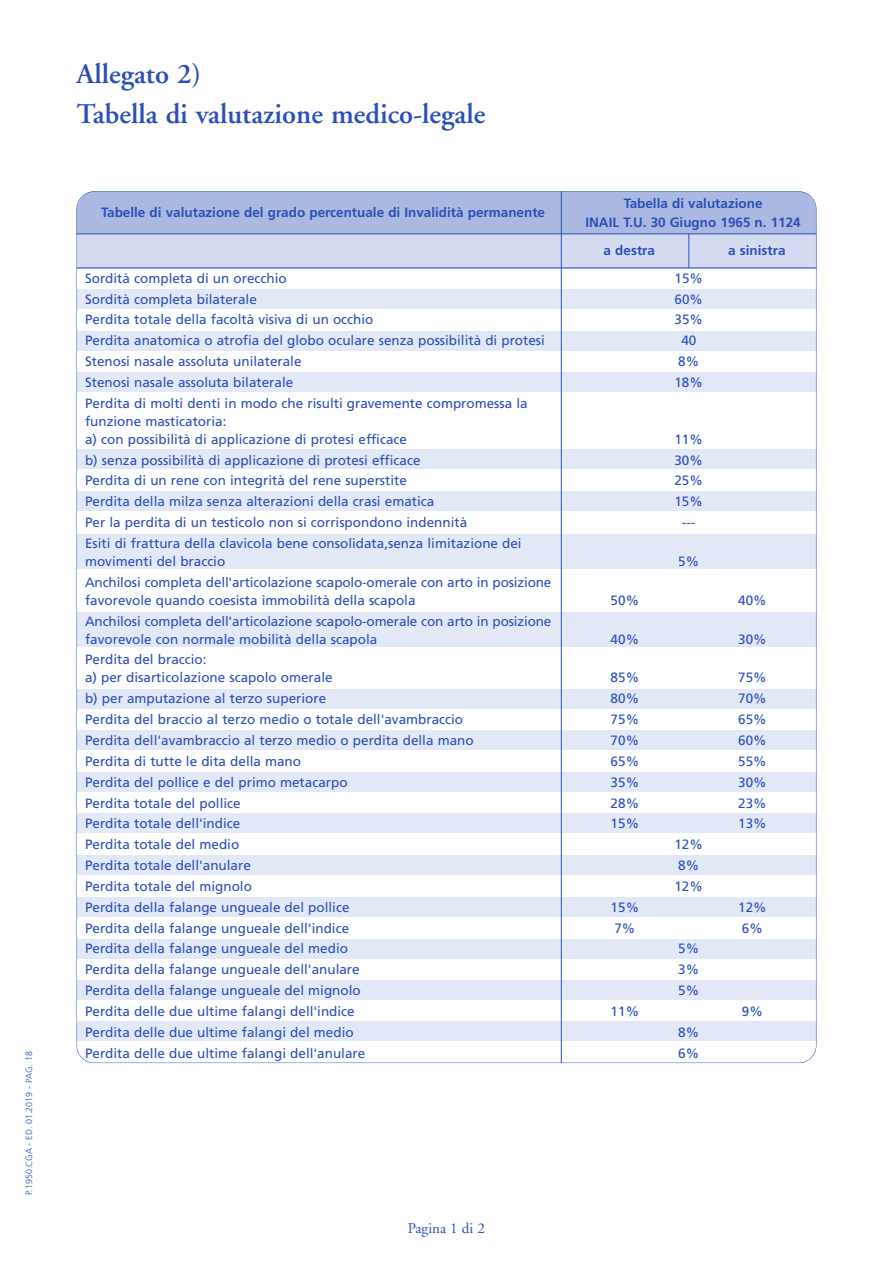
<style>
.page{position:relative;width:893px;height:1263px;background:#fff}
.page>*{position:absolute;margin:0;border:0;box-sizing:border-box;transform-origin:0 0}
.t1{font:600 28.5px/40.5px "Adobe Garamond";color:#2c4fb7}
.t2{font:15px "Adobe Garamond";color:#2c4fb7}
.t3{font:13.5px/18px "Frutiger";color:#2c4fb7}
.t4{font:700 13.5px/18.8px "Frutiger";color:#2c4fb7;text-align:center}
.t5{font:300 9px "Frutiger";color:#2c4fb7}
</style>
<div class="page">
<div style="left:77px;top:193px;width:739px;height:41px;background:#abb9e2"></div>
<div style="left:77px;top:289px;width:739px;height:19px;background:#e3e8f6"></div>
<div style="left:77px;top:331px;width:739px;height:19px;background:#e3e8f6"></div>
<div style="left:77px;top:373px;width:739px;height:19px;background:#e3e8f6"></div>
<div style="left:77px;top:450px;width:739px;height:19px;background:#e3e8f6"></div>
<div style="left:77px;top:491px;width:739px;height:19px;background:#e3e8f6"></div>
<div style="left:77px;top:534px;width:739px;height:34px;background:#e3e8f6"></div>
<div style="left:77px;top:613px;width:739px;height:34px;background:#e3e8f6"></div>
<div style="left:77px;top:689px;width:739px;height:19px;background:#e3e8f6"></div>
<div style="left:77px;top:730px;width:739px;height:20px;background:#e3e8f6"></div>
<div style="left:77px;top:772px;width:739px;height:19px;background:#e3e8f6"></div>
<div style="left:77px;top:814px;width:739px;height:19px;background:#e3e8f6"></div>
<div style="left:77px;top:855px;width:739px;height:20px;background:#e3e8f6"></div>
<div style="left:77px;top:897px;width:739px;height:19px;background:#e3e8f6"></div>
<div style="left:77px;top:939px;width:739px;height:19px;background:#e3e8f6"></div>
<div style="left:77px;top:980px;width:739px;height:20px;background:#e3e8f6"></div>
<div style="left:77px;top:1021px;width:739px;height:19px;background:#e3e8f6"></div>
<div style="left:77px;top:234px;width:739px;height:35px;background:#d5dcf1"></div>
<hr style="left:561px;top:191px;width:1px;height:872px;background:#2c4fb7">
<hr style="left:689px;top:234px;width:1px;height:34px;background:#2c4fb7">
<hr style="left:77px;top:234px;width:739px;height:1px;background:#2c4fb7">
<hr style="left:77px;top:268px;width:739px;height:1px;background:#2c4fb7">
<p class="t5" style="left:26px;top:1195px;width:145px;rotate:-90deg">P.1950.CGA - ED. 01.2019 - PAG. 18</p>
<h1 class="t1" style="left:77px;top:56px;width:410px">Allegato 2)<br>Tabella di valutazione medico-legale</h1>
<p class="t4" style="left:101px;top:204px;width:445px">Tabelle di valutazione del grado percentuale di Invalidità permanente</p>
<p class="t4" style="left:585px;top:195px;width:217px">Tabella di valutazione<br>INAIL T.U. 30 Giugno 1965 n. 1124</p>
<p class="t4" style="left:604px;top:242px;width:53px">a destra</p>
<p class="t4" style="left:728px;top:242px;width:59px">a sinistra</p>
<p class="t3" style="left:85px;top:270px;width:203px">Sordità completa di un orecchio</p>
<p class="t3" style="left:675px;top:270px;width:30px">15%</p>
<p class="t3" style="left:85px;top:291px;width:173px">Sordità completa bilaterale</p>
<p class="t3" style="left:675px;top:291px;width:30px">60%</p>
<p class="t3" style="left:85px;top:312px;width:290px">Perdita totale della facoltà visiva di un occhio</p>
<p class="t3" style="left:675px;top:312px;width:30px">35%</p>
<p class="t3" style="left:85px;top:333px;width:461px">Perdita anatomica o atrofia del globo oculare senza possibilità di protesi</p>
<p class="t3" style="left:681px;top:333px;width:17px">40</p>
<p class="t3" style="left:85px;top:353px;width:218px">Stenosi nasale assoluta unilaterale</p>
<p class="t3" style="left:678px;top:353px;width:23px">8%</p>
<p class="t3" style="left:85px;top:374px;width:210px">Stenosi nasale assoluta bilaterale</p>
<p class="t3" style="left:674px;top:374px;width:30px">18%</p>
<p class="t3" style="left:85px;top:395px;width:444px">Perdita di molti denti in modo che risulti gravemente compromessa la funzione masticatoria:<br>a) con possibilità di applicazione di protesi efficace</p>
<p class="t3" style="left:674px;top:431px;width:30px">11%</p>
<p class="t3" style="left:85px;top:452px;width:337px">b) senza possibilità di applicazione di protesi efficace</p>
<p class="t3" style="left:674px;top:452px;width:30px">30%</p>
<p class="t3" style="left:85px;top:473px;width:323px">Perdita di un rene con integrità del rene superstite</p>
<p class="t3" style="left:674px;top:473px;width:30px">25%</p>
<p class="t3" style="left:85px;top:494px;width:351px">Perdita della milza senza alterazioni della crasi ematica</p>
<p class="t3" style="left:674px;top:494px;width:30px">15%</p>
<p class="t3" style="left:85px;top:514px;width:384px">Per la perdita di un testicolo non si corrispondono indennità</p>
<p class="t3" style="left:682px;top:514px;width:15px">---</p>
<p class="t3" style="left:85px;top:535px;width:438px">Esiti di frattura della clavicola bene consolidata,senza limitazione dei movimenti del braccio</p>
<p class="t3" style="left:678px;top:553px;width:23px">5%</p>
<p class="t3" style="left:85px;top:574px;width:468px">Anchilosi completa dell'articolazione scapolo-omerale con arto in posizione favorevole quando coesista immobilità della scapola</p>
<p class="t3" style="left:85px;top:613px;width:468px">Anchilosi completa dell'articolazione scapolo-omerale con arto in posizione favorevole con normale mobilità della scapola</p>
<p class="t3" style="left:85px;top:652px;width:249px">Perdita del braccio:<br>a) per disarticolazione scapolo omerale</p>
<p class="t3" style="left:611px;top:592px;width:30px">50%</p>
<p class="t3" style="left:738px;top:592px;width:30px">40%</p>
<p class="t3" style="left:611px;top:631px;width:30px">40%</p>
<p class="t3" style="left:738px;top:631px;width:30px">30%</p>
<p class="t3" style="left:611px;top:670px;width:30px">85%</p>
<p class="t3" style="left:738px;top:670px;width:30px">75%</p>
<p class="t3" style="left:85px;top:691px;width:243px">b) per amputazione al terzo superiore</p>
<p class="t3" style="left:611px;top:691px;width:30px">80%</p>
<p class="t3" style="left:738px;top:691px;width:30px">70%</p>
<p class="t3" style="left:85px;top:711px;width:380px">Perdita del braccio al terzo medio o totale dell'avambraccio</p>
<p class="t3" style="left:611px;top:711px;width:30px">75%</p>
<p class="t3" style="left:738px;top:711px;width:30px">65%</p>
<p class="t3" style="left:85px;top:732px;width:390px">Perdita dell'avambraccio al terzo medio o perdita della mano</p>
<p class="t3" style="left:611px;top:732px;width:30px">70%</p>
<p class="t3" style="left:738px;top:732px;width:30px">60%</p>
<p class="t3" style="left:85px;top:753px;width:218px">Perdita di tutte le dita della mano</p>
<p class="t3" style="left:611px;top:753px;width:30px">65%</p>
<p class="t3" style="left:738px;top:753px;width:30px">55%</p>
<p class="t3" style="left:85px;top:774px;width:264px">Perdita del pollice e del primo metacarpo</p>
<p class="t3" style="left:611px;top:774px;width:30px">35%</p>
<p class="t3" style="left:738px;top:774px;width:30px">30%</p>
<p class="t3" style="left:85px;top:795px;width:157px">Perdita totale del pollice</p>
<p class="t3" style="left:611px;top:795px;width:30px">28%</p>
<p class="t3" style="left:738px;top:795px;width:30px">23%</p>
<p class="t3" style="left:85px;top:816px;width:157px">Perdita totale dell'indice</p>
<p class="t3" style="left:611px;top:816px;width:30px">15%</p>
<p class="t3" style="left:738px;top:816px;width:30px">13%</p>
<p class="t3" style="left:85px;top:836px;width:156px">Perdita totale del medio</p>
<p class="t3" style="left:674px;top:836px;width:30px">12%</p>
<p class="t3" style="left:85px;top:857px;width:167px">Perdita totale dell'anulare</p>
<p class="t3" style="left:678px;top:857px;width:23px">8%</p>
<p class="t3" style="left:85px;top:878px;width:168px">Perdita totale del mignolo</p>
<p class="t3" style="left:674px;top:878px;width:30px">12%</p>
<p class="t3" style="left:85px;top:899px;width:266px">Perdita della falange ungueale del pollice</p>
<p class="t3" style="left:611px;top:899px;width:30px">15%</p>
<p class="t3" style="left:738px;top:899px;width:30px">12%</p>
<p class="t3" style="left:85px;top:920px;width:266px">Perdita della falange ungueale dell'indice</p>
<p class="t3" style="left:614px;top:920px;width:23px">7%</p>
<p class="t3" style="left:742px;top:920px;width:23px">6%</p>
<p class="t3" style="left:85px;top:941px;width:264px">Perdita della falange ungueale del medio</p>
<p class="t3" style="left:678px;top:941px;width:23px">5%</p>
<p class="t3" style="left:85px;top:961px;width:276px">Perdita della falange ungueale dell'anulare</p>
<p class="t3" style="left:678px;top:961px;width:23px">3%</p>
<p class="t3" style="left:85px;top:982px;width:277px">Perdita della falange ungueale del mignolo</p>
<p class="t3" style="left:678px;top:982px;width:23px">5%</p>
<p class="t3" style="left:85px;top:1003px;width:271px">Perdita delle due ultime falangi dell'indice</p>
<p class="t3" style="left:611px;top:1003px;width:30px">11%</p>
<p class="t3" style="left:742px;top:1003px;width:23px">9%</p>
<p class="t3" style="left:85px;top:1024px;width:270px">Perdita delle due ultime falangi del medio</p>
<p class="t3" style="left:678px;top:1024px;width:23px">8%</p>
<p class="t3" style="left:85px;top:1045px;width:282px">Perdita delle due ultime falangi dell'anulare</p>
<p class="t3" style="left:678px;top:1045px;width:23px">6%</p>
<p class="t2" style="left:408px;top:1222px;width:79px">Pagina 1 di 2</p>
</div>
